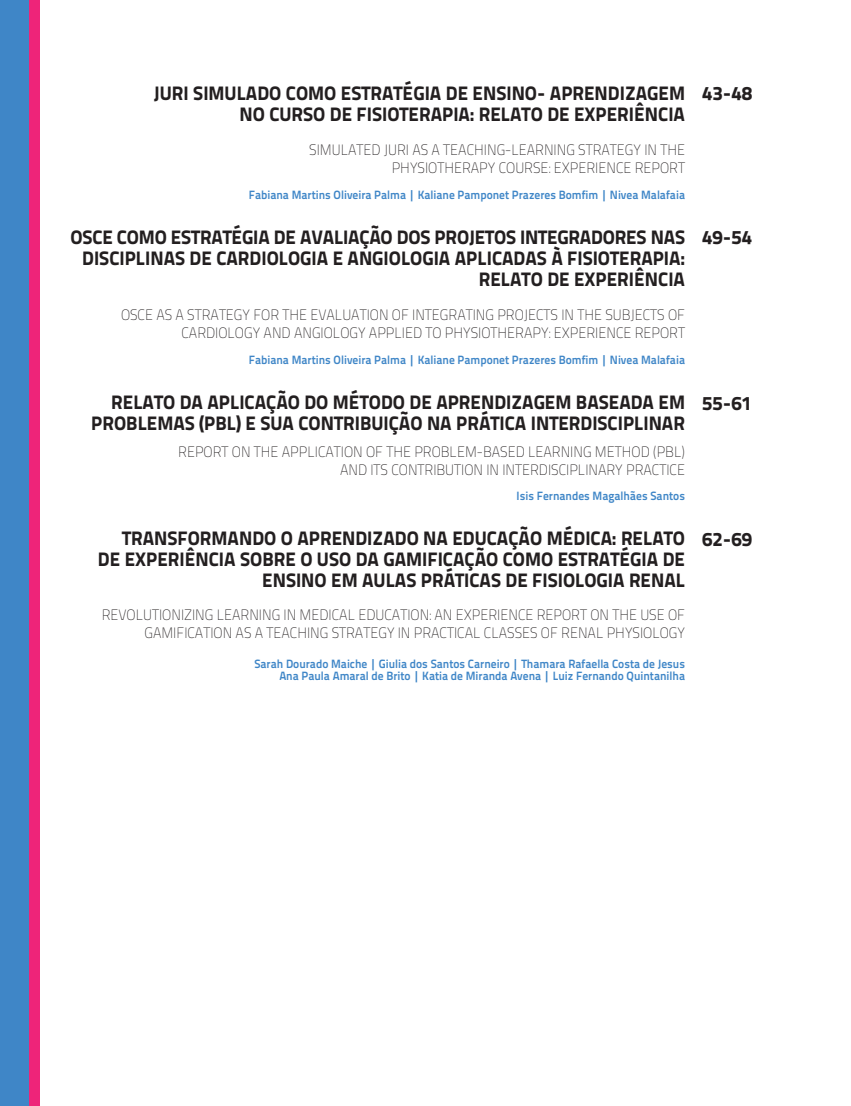
<style>
.page{position:relative;width:851px;height:1106px;background:#fff}
.page>*{position:absolute;margin:0;border:0;box-sizing:border-box;transform-origin:0 0}
.t1{font:19.5px/21px "Titillium Text 22 L 999 wt";color:#231f20;text-align:right}
.t2{font:100 15px/18px "Titillium Text 22 L";color:#231f20;text-align:right;scale:.93 1}
.t3{font:700 12px/12px "Titillium Text 22 L";color:#3f86c7;text-align:right;scale:.96 1}
</style>
<div class="page">
<div style="left:0;top:0;width:39px;height:1106px;background:#ee2479"></div>
<div style="left:0;top:0;width:29px;height:1106px;background:#3f86c7"></div>
<p class="t1" style="left:154px;top:81px;width:532px">JURI SIMULADO COMO ESTRATÉGIA DE ENSINO- APRENDIZAGEM<br>NO CURSO DE FISIOTERAPIA: RELATO DE EXPERIÊNCIA</p>
<p class="t2" style="left:309px;top:140px;width:405px">SIMULATED JURI AS A TEACHING-LEARNING STRATEGY IN THE<br>PHYSIOTHERAPY COURSE: EXPERIENCE REPORT</p>
<p class="t3" style="left:249px;top:188px;width:456px">Fabiana Martins Oliveira Palma | Kaliane Pamponet Prazeres Bomfim | Nivea Malafaia</p>
<p class="t1" style="left:71px;top:225px;width:615px">OSCE COMO ESTRATÉGIA DE AVALIAÇÃO DOS PROJETOS INTEGRADORES NAS<br>DISCIPLINAS DE CARDIOLOGIA E ANGIOLOGIA APLICADAS À FISIOTERAPIA:<br>RELATO DE EXPERIÊNCIA</p>
<p class="t2" style="left:121px;top:305px;width:608px">OSCE AS A STRATEGY FOR THE EVALUATION OF INTEGRATING PROJECTS IN THE SUBJECTS OF<br>CARDIOLOGY AND ANGIOLOGY APPLIED TO PHYSIOTHERAPY: EXPERIENCE REPORT</p>
<p class="t3" style="left:249px;top:353px;width:456px">Fabiana Martins Oliveira Palma | Kaliane Pamponet Prazeres Bomfim | Nivea Malafaia</p>
<p class="t1" style="left:91px;top:390px;width:595px">RELATO DA APLICAÇÃO DO MÉTODO DE APRENDIZAGEM BASEADA EM<br>PROBLEMAS (PBL) E SUA CONTRIBUIÇÃO NA PRÁTICA INTERDISCIPLINAR</p>
<p class="t2" style="left:178px;top:442px;width:546px">REPORT ON THE APPLICATION OF THE PROBLEM-BASED LEARNING METHOD (PBL)<br>AND ITS CONTRIBUTION IN INTERDISCIPLINARY PRACTICE</p>
<p class="t3" style="left:516px;top:489px;width:177px">Isis Fernandes Magalhães Santos</p>
<p class="t1" style="left:98px;top:527px;width:588px">TRANSFORMANDO O APRENDIZADO NA EDUCAÇÃO MÉDICA: RELATO<br>DE EXPERIÊNCIA SOBRE O USO DA GAMIFICAÇÃO COMO ESTRATÉGIA DE<br>ENSINO EM AULAS PRÁTICAS DE FISIOLOGIA RENAL</p>
<p class="t2" style="left:102px;top:605px;width:628px">REVOLUTIONIZING LEARNING IN MEDICAL EDUCATION: AN EXPERIENCE REPORT ON THE USE OF<br>GAMIFICATION AS A TEACHING STRATEGY IN PRACTICAL CLASSES OF RENAL PHYSIOLOGY</p>
<p class="t3" style="left:254px;top:657px;width:450px">Sarah Dourado Maiche | Giulia dos Santos Carneiro | Thamara Rafaella Costa de Jesus<br>Ana Paula Amaral de Brito | Katia de Miranda Avena | Luiz Fernando Quintanilha</p>
<p class="t1" style="left:702px;top:81px;width:51px">43-48</p>
<p class="t1" style="left:702px;top:225px;width:51px">49-54</p>
<p class="t1" style="left:702px;top:391px;width:51px">55-61</p>
<p class="t1" style="left:702px;top:527px;width:51px">62-69</p>
</div>
